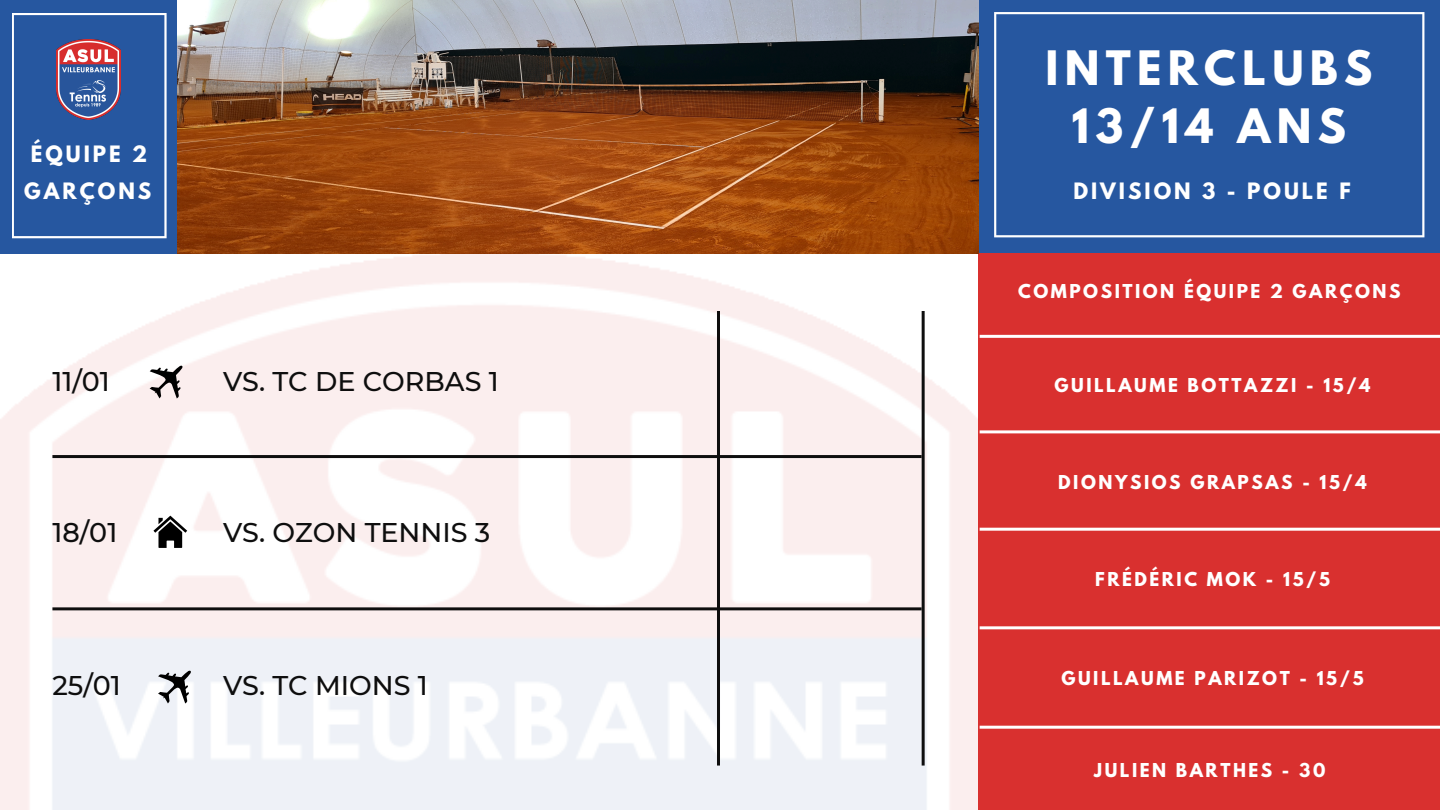
<style>
.page{position:relative;width:1440px;height:810px;background:#fff}
.page>*{position:absolute;margin:0;border:0;box-sizing:border-box;transform-origin:0 0}
.t1{font:700 42.1px/58.5px "League Spartan";letter-spacing:.15em;color:#fff;text-align:center}
.t2{font:500 27px "Montserrat";color:#0e0e0e}
.t3{font:700 20px "League Spartan";letter-spacing:.15em;color:#fff}
.t4{font:700 17px "League Spartan";letter-spacing:.15em;color:#fff}
</style>
<div class="page">
<div style="left:967px;top:0;width:473px;height:254px;background:#2657a0"></div>
<div style="left:979px;top:254px;width:461px;height:556px;background:#d9302f"></div>
<svg style="left:994px;top:12px;width:430px;height:225px"></svg>
<img style="left:0;top:254px;width:979px;height:556px">
<img style="left:177px;top:0;width:802px;height:254px">
<div style="left:0;top:0;width:177px;height:254px;background:#2657a0"></div>
<svg style="left:12px;top:13px;width:155px;height:225px"></svg>
<img style="left:57px;top:40px;width:63px;height:80px">
<hr style="left:52px;top:455px;width:870px;height:3px;background:#0e0e0e">
<hr style="left:52px;top:607px;width:870px;height:3px;background:#0e0e0e">
<hr style="left:717px;top:311px;width:3px;height:455px;background:#0e0e0e">
<hr style="left:922px;top:311px;width:3px;height:455px;background:#0e0e0e">
<svg style="left:158px;top:670px;width:34px;height:33px"></svg>
<svg style="left:153px;top:516px;width:34px;height:32px"></svg>
<svg style="left:150px;top:365px;width:33px;height:33px"></svg>
<hr style="left:980px;top:430px;width:460px;height:3px;background:#fff">
<hr style="left:980px;top:528px;width:460px;height:3px;background:#fff">
<hr style="left:980px;top:626px;width:460px;height:3px;background:#fff">
<hr style="left:980px;top:726px;width:460px;height:3px;background:#fff">
<hr style="left:980px;top:335px;width:460px;height:3px;background:#fff">
<h3 class="t3" style="left:31px;top:144px;width:118px">ÉQUIPE 2</h3>
<p class="t3" style="left:24px;top:181px;width:129px">GARÇONS</p>
<h3 class="t2" style="left:52px;top:365px;width:59px">11/01</h3>
<h1 class="t2" style="left:223px;top:365px;width:277px">VS. TC DE CORBAS 1</h1>
<p class="t2" style="left:52px;top:516px;width:66px">18/01</p>
<p class="t2" style="left:223px;top:516px;width:269px">VS. OZON TENNIS 3</p>
<p class="t2" style="left:52px;top:669px;width:70px">25/01</p>
<h3 class="t2" style="left:223px;top:669px;width:206px">VS. TC MIONS 1</h3>
<p class="t1" style="left:1046px;top:44px;width:328px">INTERCLUBS<br>13/14 ANS</p>
<p class="t3" style="left:1073px;top:181px;width:279px">DIVISION 3 - POULE F</p>
<h2 class="t4" style="left:1018px;top:283px;width:384px">COMPOSITION ÉQUIPE 2 GARÇONS</h2>
<h2 class="t4" style="left:1055px;top:377px;width:318px">GUILLAUME BOTTAZZI - 15/4</h2>
<p class="t4" style="left:1058px;top:474px;width:310px">DIONYSIOS GRAPSAS - 15/4</p>
<p class="t4" style="left:1095px;top:571px;width:236px">FRÉDÉRIC MOK - 15/5</p>
<h2 class="t4" style="left:1061px;top:670px;width:304px">GUILLAUME PARIZOT - 15/5</h2>
<h2 class="t4" style="left:1094px;top:762px;width:233px">JULIEN BARTHES - 30</h2>
</div>
